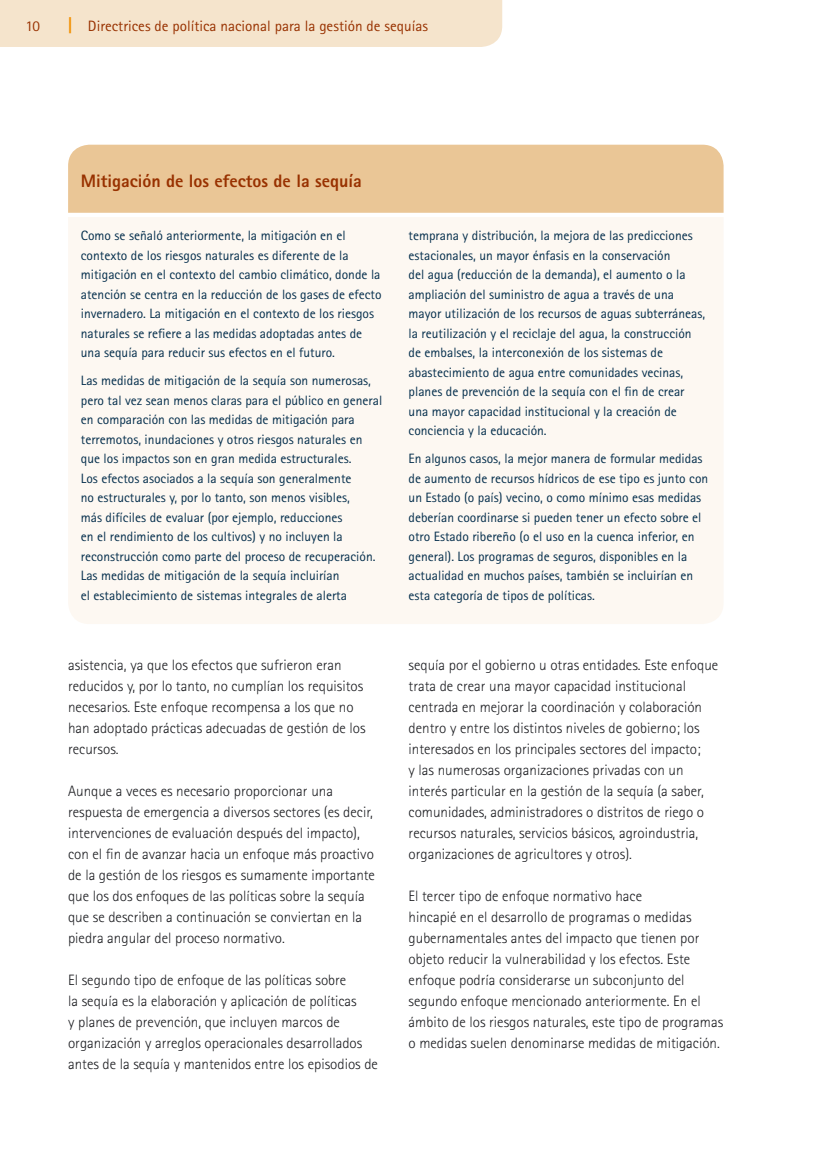
<style>
.page{position:relative;width:830px;height:1149px;background:#fff}
.page>*{position:absolute;margin:0;border:0;box-sizing:border-box;transform-origin:0 0}
.box_heading{font:800 18px "Rotis Sans Serif";color:#983100}
.body_text{font:300 15px/21px "Rotis Sans Serif";color:#1b1c20}
.t1{font:15px "Rotis Sans Serif";color:#983100}
.box_text{font:13.5px/19.5px "Rotis Sans Serif";color:#042e4c}
.s1{font-weight:800;font-size:18px;color:#f28f00}
</style>
<div class="page">
<div style="left:0;top:0;width:502px;height:47px;background:#f5e4cc"></div>
<div style="left:68px;top:217px;width:655px;height:407px;background:#fdf8f2"></div>
<div style="left:68px;top:145px;width:655px;height:68px;background:#eac696"></div>
<p class="t1" style="left:26px;top:17px;width:16px">10</p>
<p class="t1" style="left:67px;top:17px;width:362px"><span class="s1">|</span> Directrices de política nacional para la gestión de sequías</p>
<p class="box_heading" style="left:81px;top:169px;width:282px">Mitigación de los efectos de la sequía</p>
<p class="box_text" style="left:81px;top:225px;width:302px">Como se señaló anteriormente, la mitigación en el contexto de los riesgos naturales es diferente de la mitigación en el contexto del cambio climático, donde la atención se centra en la reducción de los gases de efecto invernadero. La mitigación en el contexto de los riesgos naturales se refiere a las medidas adoptadas antes de una sequía para reducir sus efectos en el futuro.</p>
<p class="box_text" style="left:81px;top:370px;width:303px">Las medidas de mitigación de la sequía son numerosas, pero tal vez sean menos claras para el público en general en comparación con las medidas de mitigación para terremotos, inundaciones y otros riesgos naturales en que los impactos son en gran medida estructurales.<br>Los efectos asociados a la sequía son generalmente<br>no estructurales y, por lo tanto, son menos visibles,<br>más difíciles de evaluar (por ejemplo, reducciones<br>en el rendimiento de los cultivos) y no incluyen la reconstrucción como parte del proceso de recuperación.<br>Las medidas de mitigación de la sequía incluirían<br>el establecimiento de sistemas integrales de alerta</p>
<p class="body_text" style="left:68px;top:654px;width:299px">asistencia, ya que los efectos que sufrieron eran reducidos y, por lo tanto, no cumplían los requisitos necesarios. Este enfoque recompensa a los que no han adoptado prácticas adecuadas de gestión de los recursos.</p>
<p class="body_text" style="left:68px;top:780px;width:308px">Aunque a veces es necesario proporcionar una respuesta de emergencia a diversos sectores (es decir, intervenciones de evaluación después del impacto), con el fin de avanzar hacia un enfoque más proactivo de la gestión de los riesgos es sumamente importante que los dos enfoques de las políticas sobre la sequía que se describen a continuación se conviertan en la piedra angular del proceso normativo.</p>
<p class="body_text" style="left:68px;top:969px;width:311px">El segundo tipo de enfoque de las políticas sobre<br>la sequía es la elaboración y aplicación de políticas<br>y planes de prevención, que incluyen marcos de organización y arreglos operacionales desarrollados antes de la sequía y mantenidos entre los episodios de</p>
<p class="box_text" style="left:408px;top:225px;width:298px">temprana y distribución, la mejora de las predicciones estacionales, un mayor énfasis en la conservación<br>del agua (reducción de la demanda), el aumento o la ampliación del suministro de agua a través de una mayor utilización de los recursos de aguas subterráneas, la reutilización y el reciclaje del agua, la construcción de embalses, la interconexión de los sistemas de abastecimiento de agua entre comunidades vecinas, planes de prevención de la sequía con el fin de crear una mayor capacidad institucional y la creación de conciencia y la educación.</p>
<p class="box_text" style="left:408px;top:448px;width:301px">En algunos casos, la mejor manera de formular medidas de aumento de recursos hídricos de ese tipo es junto con un Estado (o país) vecino, o como mínimo esas medidas deberían coordinarse si pueden tener un efecto sobre el otro Estado ribereño (o el uso en la cuenca inferior, en general). Los programas de seguros, disponibles en la actualidad en muchos países, también se incluirían en esta categoría de tipos de políticas.</p>
<p class="body_text" style="left:408px;top:654px;width:311px">sequía por el gobierno u otras entidades. Este enfoque trata de crear una mayor capacidad institucional centrada en mejorar la coordinación y colaboración dentro y entre los distintos niveles de gobierno; los interesados en los principales sectores del impacto;<br>y las numerosas organizaciones privadas con un interés particular en la gestión de la sequía (a saber, comunidades, administradores o distritos de riego o recursos naturales, servicios básicos, agroindustria, organizaciones de agricultores y otros).</p>
<p class="body_text" style="left:408px;top:885px;width:316px">El tercer tipo de enfoque normativo hace<br>hincapié en el desarrollo de programas o medidas gubernamentales antes del impacto que tienen por objeto reducir la vulnerabilidad y los efectos. Este enfoque podría considerarse un subconjunto del segundo enfoque mencionado anteriormente. En el ámbito de los riesgos naturales, este tipo de programas o medidas suelen denominarse medidas de mitigación.</p>
</div>
